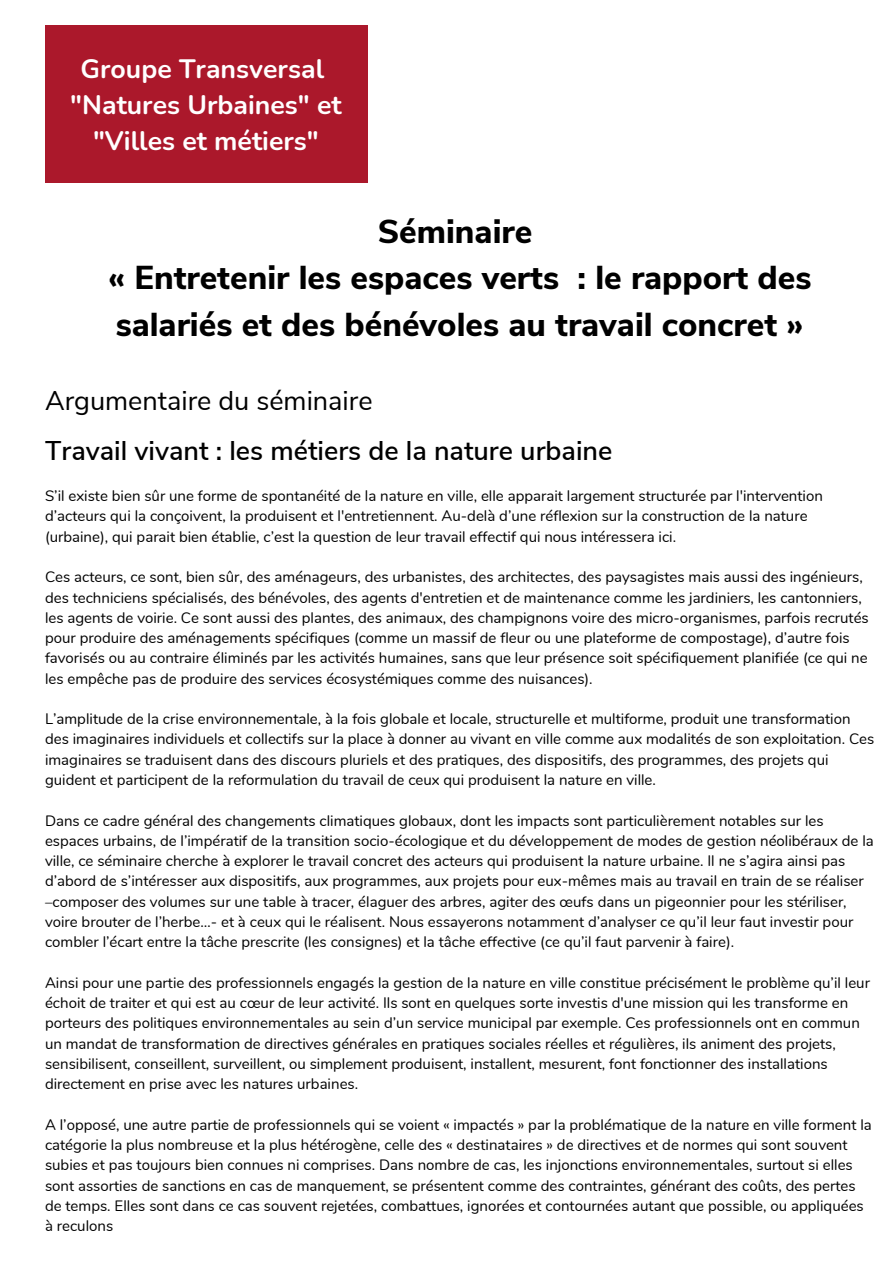
<style>
.page{position:relative;width:894px;height:1264px;background:#fff}
.page>*{position:absolute;margin:0;border:0;box-sizing:border-box;transform-origin:0 0}
.t1{font:800 33px/46.2px "Nunito Sans";color:#000}
.t2{font:600 27px "Nunito Sans";color:#000}
.t3{font:27px "Nunito Sans";color:#000}
.t4{font:700 26.55px/36.3px "Nunito";color:#fff;text-align:center}
.t5{font:15px/20.2px "Nunito";color:#000}
</style>
<div class="page">
<div style="left:45px;top:25px;width:322px;height:158px;background:#ab182b"></div>
<p class="t4" style="left:81px;top:51px;width:245px">Groupe Transversal</p>
<p class="t4" style="left:70px;top:87px;width:273px">"Natures Urbaines" et "Villes et métiers"</p>
<p class="t1" style="left:377px;top:209px;width:156px">Séminaire</p>
<p class="t1" style="left:108px;top:255px;width:705px">« Entretenir les espaces verts : le rapport des salariés et des bénévoles au travail concret »</p>
<p class="t3" style="left:45px;top:382px;width:329px">Argumentaire du séminaire</p>
<p class="t2" style="left:45px;top:433px;width:568px">Travail vivant : les métiers de la nature urbaine</p>
<p class="t5" style="left:45px;top:486px;width:779px">S’il existe bien sûr une forme de spontanéité de la nature en ville, elle apparait largement structurée par l'intervention d’acteurs qui la conçoivent, la produisent et l'entretiennent. Au-delà d’une réflexion sur la construction de la nature (urbaine), qui parait bien établie, c’est la question de leur travail effectif qui nous intéressera ici.</p>
<p class="t5" style="left:45px;top:567px;width:825px">Ces acteurs, ce sont, bien sûr, des aménageurs, des urbanistes, des architectes, des paysagistes mais aussi des ingénieurs, des techniciens spécialisés, des bénévoles, des agents d'entretien et de maintenance comme les jardiniers, les cantonniers, les agents de voirie. Ce sont aussi des plantes, des animaux, des champignons voire des micro-organismes, parfois recrutés pour produire des aménagements spécifiques (comme un massif de fleur ou une plateforme de compostage), d’autre fois favorisés ou au contraire éliminés par les activités humaines, sans que leur présence soit spécifiquement planifiée (ce qui ne les empêche pas de produire des services écosystémiques comme des nuisances).</p>
<p class="t5" style="left:45px;top:709px;width:830px">L’amplitude de la crise environnementale, à la fois globale et locale, structurelle et multiforme, produit une transformation des imaginaires individuels et collectifs sur la place à donner au vivant en ville comme aux modalités de son exploitation. Ces imaginaires se traduisent dans des discours pluriels et des pratiques, des dispositifs, des programmes, des projets qui guident et participent de la reformulation du travail de ceux qui produisent la nature en ville.</p>
<p class="t5" style="left:45px;top:810px;width:830px">Dans ce cadre général des changements climatiques globaux, dont les impacts sont particulièrement notables sur les espaces urbains, de l’impératif de la transition socio-écologique et du développement de modes de gestion néolibéraux de la ville, ce séminaire cherche à explorer le travail concret des acteurs qui produisent la nature urbaine. Il ne s’agira ainsi pas d’abord de s’intéresser aux dispositifs, aux programmes, aux projets pour eux-mêmes mais au travail en train de se réaliser –composer des volumes sur une table à tracer, élaguer des arbres, agiter des œufs dans un pigeonnier pour les stériliser, voire brouter de l’herbe…- et à ceux qui le réalisent. Nous essayerons notamment d’analyser ce qu’il leur faut investir pour combler l’écart entre la tâche prescrite (les consignes) et la tâche effective (ce qu’il faut parvenir à faire).</p>
<p class="t5" style="left:45px;top:972px;width:826px">Ainsi pour une partie des professionnels engagés la gestion de la nature en ville constitue précisément le problème qu’il leur échoit de traiter et qui est au cœur de leur activité. Ils sont en quelques sorte investis d'une mission qui les transforme en porteurs des politiques environnementales au sein d’un service municipal par exemple. Ces professionnels ont en commun un mandat de transformation de directives générales en pratiques sociales réelles et régulières, ils animent des projets, sensibilisent, conseillent, surveillent, ou simplement produisent, installent, mesurent, font fonctionner des installations directement en prise avec les natures urbaines.</p>
<p class="t5" style="left:45px;top:1114px;width:828px">A l’opposé, une autre partie de professionnels qui se voient « impactés » par la problématique de la nature en ville forment la catégorie la plus nombreuse et la plus hétérogène, celle des « destinataires » de directives et de normes qui sont souvent subies et pas toujours bien connues ni comprises. Dans nombre de cas, les injonctions environnementales, surtout si elles sont assorties de sanctions en cas de manquement, se présentent comme des contraintes, générant des coûts, des pertes de temps. Elles sont dans ce cas souvent rejetées, combattues, ignorées et contournées autant que possible, ou appliquées à reculons</p>
</div>
